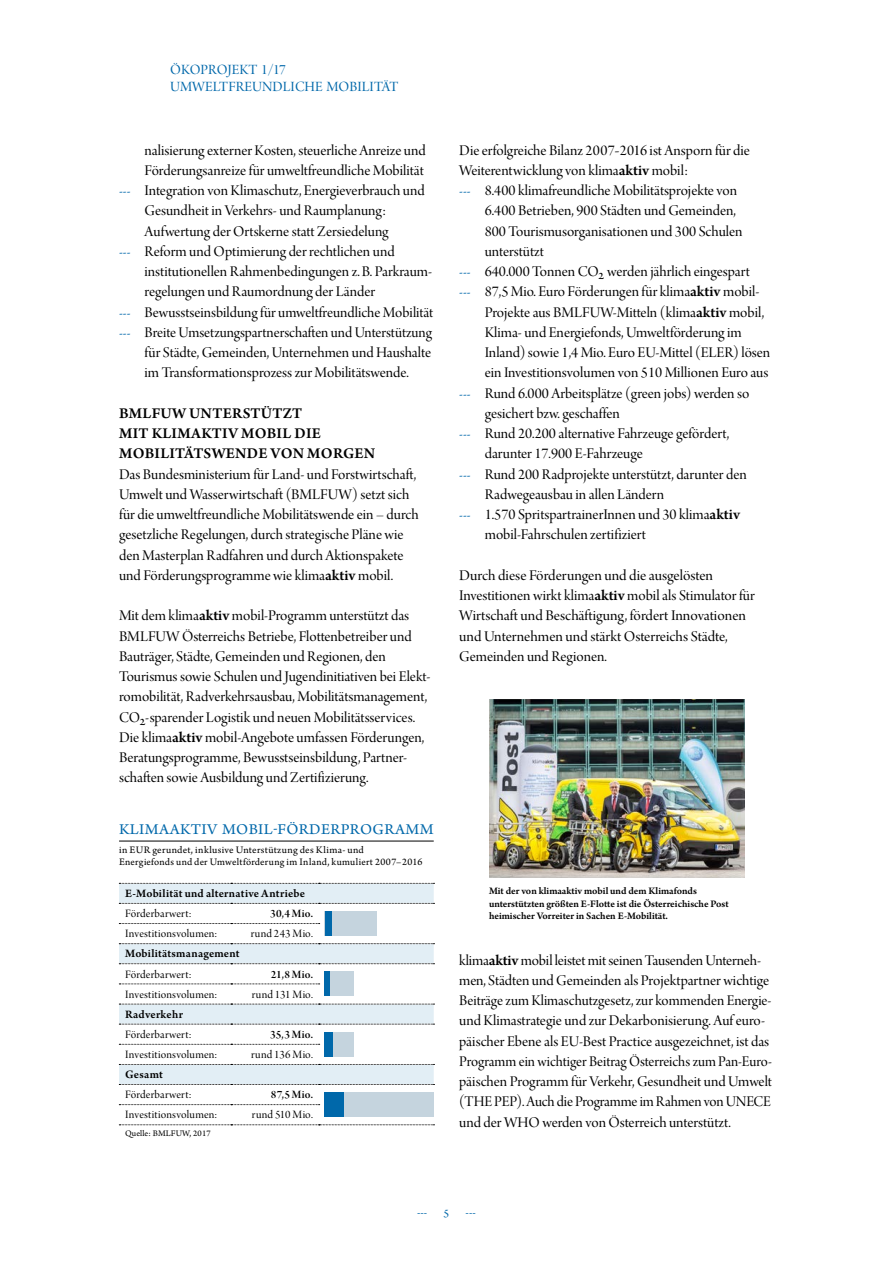
<style>
.page{position:relative;width:893px;height:1263px;background:#fff}
.page>*{position:absolute;margin:0;border:0;box-sizing:border-box;transform-origin:0 0}
.Copy_normal{font:15.75px/20.2px "Arno Pro Display";color:#000}
.SHL_normal{font:600 15.75px/20.2px "Arno Pro";letter-spacing:.015em;color:#000}
.Tabelle_Überschrift_mit_Linie_unten{font:15.75px "Arno Pro";letter-spacing:.02em;color:#0068aa}
.t1{font:15px/16.5px "Arno Pro Display";letter-spacing:.005em;color:#0068aa}
.Linke_Spalte_Tabelle_10_5pt{font:12px "Arno Pro Display";letter-spacing:.01em;color:#000}
.HL_Spalten_Tabelle_10_5pt{font:600 12px "Arno Pro";letter-spacing:.015em;color:#000}
.Zellen_Tabelle_10_5pt{font:12px "Arno Pro Display";letter-spacing:.01em;color:#000}
.Zellen_Tabelle_10_5pt-2{font:12px "Arno Pro Smbd Display";letter-spacing:.01em;color:#000}
.t2{font:12px "Arno Pro";color:#0068aa}
.t3{font:600 10.5px/12.8px "Arno Pro";color:#000}
.in_EUR{font:10.5px/12px "Arno Pro";letter-spacing:.025em;color:#000}
.Quelle_6pt{font:9px "Arno Pro";letter-spacing:.01em;color:#000}
.s1{font-family:"Arno Pro";font-size:13.5px;color:#0068aa}
.s2{font-family:"Arno Pro";font-weight:600}
</style>
<div class="page">
<img style="left:489px;top:699px;width:255px;height:179px">
<hr style="left:119px;top:841px;width:315px;height:1px;background:#000">
<svg style="left:119px;top:884px;width:315px;height:200px"></svg>
<svg style="left:119px;top:883px;width:315px;height:1px"></svg>
<svg style="left:119px;top:903px;width:315px;height:1px"></svg>
<svg style="left:119px;top:923px;width:201px;height:1px"></svg>
<svg style="left:119px;top:943px;width:315px;height:1px"></svg>
<svg style="left:119px;top:963px;width:315px;height:1px"></svg>
<svg style="left:119px;top:984px;width:201px;height:1px"></svg>
<svg style="left:119px;top:1004px;width:315px;height:1px"></svg>
<svg style="left:119px;top:1024px;width:315px;height:1px"></svg>
<svg style="left:119px;top:1044px;width:201px;height:1px"></svg>
<svg style="left:119px;top:1064px;width:315px;height:1px"></svg>
<svg style="left:119px;top:1084px;width:315px;height:1px"></svg>
<svg style="left:119px;top:1104px;width:201px;height:1px"></svg>
<svg style="left:119px;top:1124px;width:315px;height:1px"></svg>
<div style="left:325px;top:911px;width:52px;height:25px;background:#c5d4de"></div>
<div style="left:325px;top:911px;width:6px;height:25px;background:#0068aa"></div>
<div style="left:325px;top:972px;width:28px;height:24px;background:#c5d4de"></div>
<div style="left:325px;top:972px;width:5px;height:24px;background:#0068aa"></div>
<div style="left:325px;top:1032px;width:29px;height:24px;background:#c5d4de"></div>
<div style="left:325px;top:1032px;width:8px;height:24px;background:#0068aa"></div>
<div style="left:325px;top:1092px;width:109px;height:25px;background:#c5d4de"></div>
<div style="left:325px;top:1092px;width:19px;height:25px;background:#0068aa"></div>
<p class="t1" style="left:170px;top:62px;width:230px">ÖKOPROJEKT 1/17<br>UMWELTFREUNDLICHE MOBILITÄT</p>
<p class="Copy_normal" style="left:145px;top:141px;width:283px">nalisierung externer Kosten, steuerliche Anreize und<br>Förderungsanreize für umweltfreundliche Mobilität</p>
<p class="Copy_normal" style="left:145px;top:181px;width:282px;text-indent:-26px"><span class="s1">‐‐--</span> Integration von Klimaschutz, Energieverbrauch und<br>Gesundheit in Verkehrs- und Raumplanung:<br>Aufwertung der Ortskerne statt Zersiedelung</p>
<p class="Copy_normal" style="left:145px;top:242px;width:289px;text-indent:-26px"><span class="s1">‐‐--</span> Reform und Optimierung der rechtlichen und institutionellen Rahmenbedingungen z. B. Parkraum&shy;regelungen und Raumordnung der Länder</p>
<p class="Copy_normal" style="left:119px;top:303px;width:316px"><span class="s1">‐‐--</span> Bewusstseinsbildung für umweltfreundliche Mobilität</p>
<p class="Copy_normal" style="left:145px;top:323px;width:289px;text-align:justify;text-indent:-26px"><span class="s1">‐‐--</span> Breite Umsetzungspartnerschaften und Unterstützung für Städte, Gemeinden, Unternehmen und Haushalte im Transformationsprozess zur Mobilitätswende.</p>
<h2 class="SHL_normal" style="left:119px;top:404px;width:258px">BMLFUW UNTERSTÜTZT<br>MIT KLIMAKTIV MOBIL DIE<br>MOBILITÄTSWENDE VON MORGEN</h2>
<p class="Copy_normal" style="left:119px;top:465px;width:301px">Das Bundesministerium für Land- und Forstwirtschaft, Umwelt und Wasserwirtschaft (BMLFUW) setzt sich für die umweltfreundliche Mobilitätswende ein – durch gesetzliche Regelungen, durch strategische Pläne wie den Masterplan Radfahren und durch Aktionspakete und Förderungsprogramme wie klima<span class="s2">aktiv</span> mobil.</p>
<p class="Copy_normal" style="left:119px;top:607px;width:313px">Mit dem klima<span class="s2">aktiv</span> mobil-Programm unterstützt das BMLFUW Österreichs Betriebe, Flottenbetreiber und Bauträger, Städte, Gemeinden und Regionen, den Tourismus sowie Schulen und Jugendinitiativen bei Elekt&shy;romobilität, Radverkehrsausbau, Mobilitätsmanagement, CO2-sparender Logistik und neuen Mobilitätsservices.<br>Die klima<span class="s2">aktiv</span> mobil-Angebote umfassen Förderungen, Beratungsprogramme, Bewusstseinsbildung, Partner&shy;schaften sowie Ausbildung und Zertifizierung.</p>
<p class="Tabelle_Überschrift_mit_Linie_unten" style="left:119px;top:821px;width:316px">KLIMAAKTIV MOBIL-FÖRDERPROGRAMM</p>
<p class="in_EUR" style="left:119px;top:845px;width:305px">in EUR gerundet, inklusive Unterstützung des Klima- und<br>Energiefonds und der Umweltförderung im Inland, kumuliert 2007–2016</p>
<p class="HL_Spalten_Tabelle_10_5pt" style="left:125px;top:886px;width:181px">E-Mobilität und alternative Antriebe</p>
<p class="Linke_Spalte_Tabelle_10_5pt" style="left:125px;top:907px;width:68px">Förderbarwert:</p>
<p class="Zellen_Tabelle_10_5pt-2" style="left:270px;top:907px;width:44px">30,4 Mio.</p>
<p class="Linke_Spalte_Tabelle_10_5pt" style="left:125px;top:927px;width:94px">Investitionsvolumen:</p>
<p class="Zellen_Tabelle_10_5pt" style="left:251px;top:927px;width:64px">rund 243 Mio.</p>
<p class="HL_Spalten_Tabelle_10_5pt" style="left:125px;top:947px;width:116px">Mobilitätsmanagement</p>
<p class="Linke_Spalte_Tabelle_10_5pt" style="left:125px;top:967px;width:68px">Förderbarwert:</p>
<p class="Zellen_Tabelle_10_5pt-2" style="left:271px;top:967px;width:44px">21,8 Mio.</p>
<p class="Linke_Spalte_Tabelle_10_5pt" style="left:125px;top:987px;width:94px">Investitionsvolumen:</p>
<p class="Zellen_Tabelle_10_5pt" style="left:252px;top:987px;width:63px">rund 131 Mio.</p>
<p class="HL_Spalten_Tabelle_10_5pt" style="left:125px;top:1007px;width:59px">Radverkehr</p>
<p class="Linke_Spalte_Tabelle_10_5pt" style="left:125px;top:1028px;width:68px">Förderbarwert:</p>
<p class="Zellen_Tabelle_10_5pt-2" style="left:270px;top:1028px;width:44px">35,3 Mio.</p>
<p class="Linke_Spalte_Tabelle_10_5pt" style="left:125px;top:1048px;width:94px">Investitionsvolumen:</p>
<p class="Zellen_Tabelle_10_5pt" style="left:251px;top:1048px;width:63px">rund 136 Mio.</p>
<p class="HL_Spalten_Tabelle_10_5pt" style="left:125px;top:1067px;width:39px">Gesamt</p>
<p class="Linke_Spalte_Tabelle_10_5pt" style="left:125px;top:1088px;width:68px">Förderbarwert:</p>
<p class="Zellen_Tabelle_10_5pt-2" style="left:271px;top:1088px;width:44px">87,5 Mio.</p>
<p class="Linke_Spalte_Tabelle_10_5pt" style="left:125px;top:1108px;width:94px">Investitionsvolumen:</p>
<p class="Zellen_Tabelle_10_5pt" style="left:252px;top:1108px;width:62px">rund 510 Mio.</p>
<p class="Quelle_6pt" style="left:125px;top:1128px;width:87px">Quelle: BMLFUW, 2017</p>
<p class="Copy_normal" style="left:459px;top:141px;width:292px">Die erfolgreiche Bilanz 2007-2016 ist Ansporn für die<br>Weiterentwicklung von klima<span class="s2">aktiv</span> mobil:</p>
<p class="Copy_normal" style="left:485px;top:181px;width:259px;text-indent:-26px"><span class="s1">‐‐--</span> 8.400 klimafreundliche Mobilitätsprojekte von 6.400 Betrieben, 900 Städten und Gemeinden, 800 Tourismusorganisationen und 300 Schulen unterstützt</p>
<p class="Copy_normal" style="left:459px;top:262px;width:292px"><span class="s1">‐‐--</span> 640.000 Tonnen CO2 werden jährlich eingespart</p>
<p class="Copy_normal" style="left:485px;top:283px;width:287px;text-indent:-26px"><span class="s1">‐‐--</span> 87,5 Mio. Euro Förderungen für klima<span class="s2">aktiv</span> mobil-Projekte aus BMLFUW-Mitteln (klima<span class="s2">aktiv</span> mobil, Klima- und Energiefonds, Umweltförderung im Inland) sowie 1,4 Mio. Euro EU-Mittel (ELER) lösen ein Investitionsvolumen von 510 Millionen Euro aus</p>
<p class="Copy_normal" style="left:485px;top:384px;width:266px;text-indent:-26px"><span class="s1">‐‐--</span> Rund 6.000 Arbeitsplätze (green jobs) werden so gesichert bzw. geschaffen</p>
<p class="Copy_normal" style="left:485px;top:424px;width:246px;text-indent:-26px"><span class="s1">‐‐--</span> Rund 20.200 alternative Fahrzeuge gefördert, darunter 17.900 E-Fahrzeuge</p>
<p class="Copy_normal" style="left:485px;top:465px;width:264px;text-indent:-26px"><span class="s1">‐‐--</span> Rund 200 Radprojekte unterstützt, darunter den<br>Radwegeausbau in allen Ländern</p>
<p class="Copy_normal" style="left:485px;top:505px;width:257px;text-indent:-26px"><span class="s1">‐‐--</span> 1.570 SpritspartrainerInnen und 30 klima<span class="s2">aktiv </span>mobil-Fahrschulen zertifiziert</p>
<p class="Copy_normal" style="left:459px;top:566px;width:297px">Durch diese Förderungen und die ausgelösten Investitionen wirkt klima<span class="s2">aktiv</span> mobil als Stimulator für Wirtschaft und Beschäftigung, fördert Innovationen und Unternehmen und stärkt Osterreichs Städte, Gemeinden und Regionen.</p>
<p class="t3" style="left:489px;top:885px;width:241px">Mit der von klimaaktiv mobil und dem Klimafonds unterstützten größten E-Flotte ist die Österreichische Post heimischer Vorreiter in Sachen E-Mobilität.</p>
<p class="Copy_normal" style="left:459px;top:951px;width:314px">klima<span class="s2">aktiv</span> mobil leistet mit seinen Tausenden Unterneh&shy;men, Städten und Gemeinden als Projektpartner wichtige Beiträge zum Klimaschutzgesetz, zur kommenden Energie&shy;und Klimastrategie und zur Dekarbonisierung. Auf euro&shy;päischer Ebene als EU-Best Practice ausgezeichnet, ist das Programm ein wichtiger Beitrag Österreichs zum Pan-Euro&shy;päischen Programm für Verkehr, Gesundheit und Umwelt (THE PEP). Auch die Programme im Rahmen von UNECE und der WHO werden von Österreich unterstützt.</p>
<p class="t2" style="left:417px;top:1206px;width:12px">---</p>
<p class="t2" style="left:444px;top:1206px;width:7px">5</p>
<p class="t2" style="left:466px;top:1206px;width:12px">---</p>
</div>
